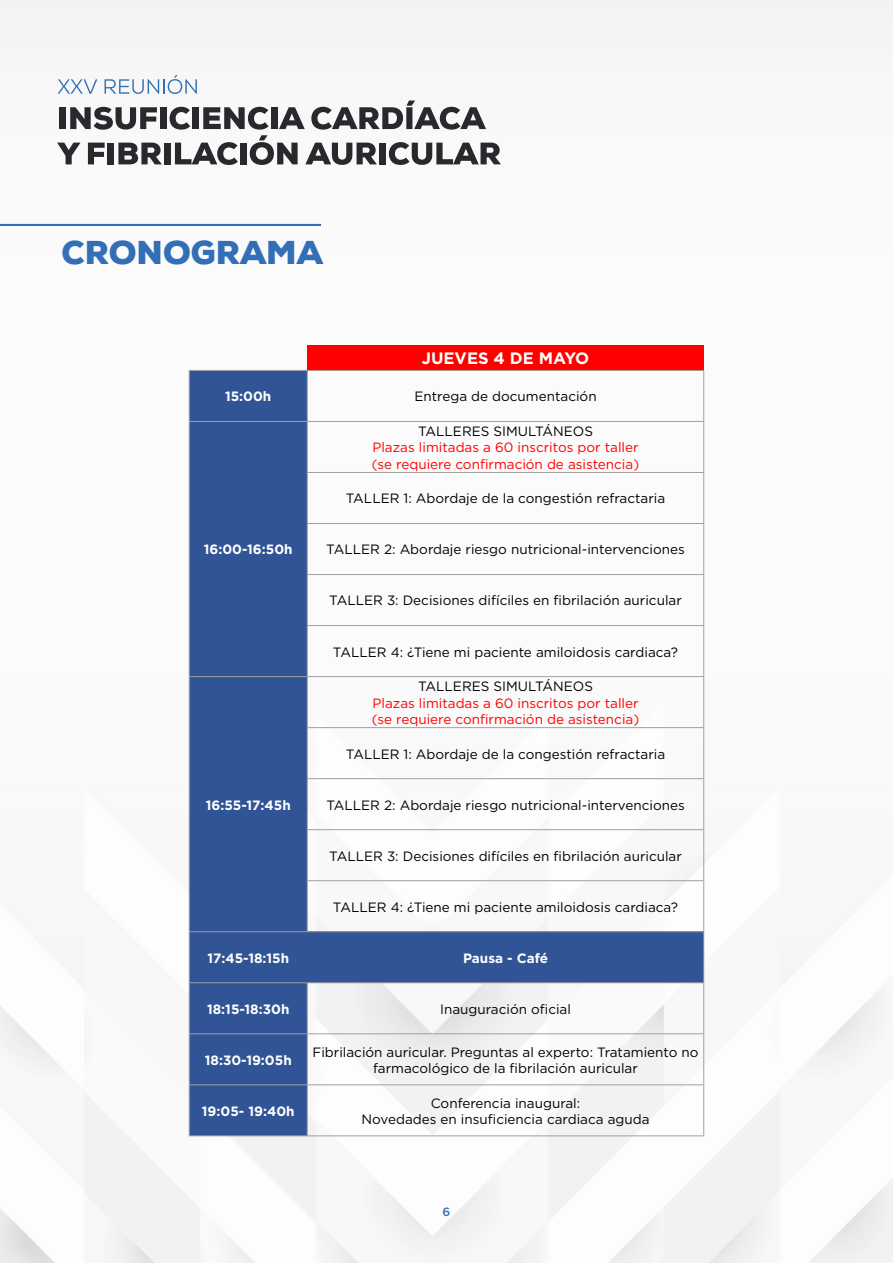
<style>
.page{position:relative;width:893px;height:1263px;background:#fff}
.page>*{position:absolute;margin:0;border:0;box-sizing:border-box;transform-origin:0 0}
.t1{font:900 33px "Nexa";color:#336fb6}
.t2{font:700 16.5px "Gotham";color:#fff}
.t3{font:13.5px/16.2px "Gotham";color:#000;text-align:center}
.t4{font:13.5px/16.2px "Gotham";color:#f00}
.t5{font:700 13.5px "Gotham";color:#fff}
.t6{font:500 12px "Gotham";color:#336fb6}
</style>
<div class="page">
<img style="left:0;top:0;width:893px;height:1263px">
<svg style="left:58px;top:79px;width:39px;height:15px"></svg>
<svg style="left:105px;top:75px;width:92px;height:19px"></svg>
<div style="left:60px;top:107px;width:6px;height:22px;background:#27292c"></div>
<svg style="left:70px;top:107px;width:87px;height:23px"></svg>
<div style="left:160px;top:107px;width:6px;height:22px;background:#27292c"></div>
<svg style="left:57px;top:143px;width:23px;height:21px"></svg>
<svg style="left:88px;top:143px;width:17px;height:21px"></svg>
<div style="left:108px;top:143px;width:6px;height:21px;background:#27292c"></div>
<svg style="left:118px;top:143px;width:44px;height:21px"></svg>
<div style="left:164px;top:143px;width:7px;height:21px;background:#27292c"></div>
<svg style="left:169px;top:101px;width:332px;height:64px"></svg>
<div style="left:307px;top:345px;width:397px;height:25px;background:#f00"></div>
<div style="left:190px;top:371px;width:117px;height:764px;background:#305496"></div>
<div style="left:307px;top:932px;width:397px;height:51px;background:#305496"></div>
<hr style="left:189px;top:370px;width:118px;height:1px;background:#a0a09f">
<hr style="left:189px;top:371px;width:1px;height:50px;background:#a0a09f">
<hr style="left:307px;top:371px;width:1px;height:50px;background:#a0a09f">
<hr style="left:703px;top:371px;width:1px;height:50px;background:#a0a09f">
<hr style="left:189px;top:421px;width:118px;height:1px;background:#a0a09f">
<hr style="left:189px;top:422px;width:1px;height:50px;background:#a0a09f">
<hr style="left:189px;top:472px;width:1px;height:51px;background:#a0a09f">
<hr style="left:189px;top:523px;width:1px;height:51px;background:#a0a09f">
<hr style="left:189px;top:574px;width:1px;height:51px;background:#a0a09f">
<hr style="left:189px;top:625px;width:1px;height:51px;background:#a0a09f">
<hr style="left:307px;top:421px;width:397px;height:1px;background:#a0a09f">
<hr style="left:307px;top:422px;width:1px;height:50px;background:#a0a09f">
<hr style="left:703px;top:422px;width:1px;height:50px;background:#a0a09f">
<hr style="left:307px;top:472px;width:397px;height:1px;background:#a0a09f">
<hr style="left:307px;top:473px;width:1px;height:50px;background:#a0a09f">
<hr style="left:703px;top:473px;width:1px;height:50px;background:#a0a09f">
<hr style="left:307px;top:523px;width:397px;height:1px;background:#a0a09f">
<hr style="left:307px;top:524px;width:1px;height:50px;background:#a0a09f">
<hr style="left:703px;top:524px;width:1px;height:50px;background:#a0a09f">
<hr style="left:307px;top:574px;width:397px;height:1px;background:#a0a09f">
<hr style="left:307px;top:575px;width:1px;height:50px;background:#a0a09f">
<hr style="left:703px;top:575px;width:1px;height:50px;background:#a0a09f">
<hr style="left:307px;top:625px;width:397px;height:1px;background:#a0a09f">
<hr style="left:307px;top:626px;width:1px;height:50px;background:#a0a09f">
<hr style="left:703px;top:626px;width:1px;height:50px;background:#a0a09f">
<hr style="left:189px;top:676px;width:118px;height:1px;background:#a0a09f">
<hr style="left:189px;top:677px;width:1px;height:51px;background:#a0a09f">
<hr style="left:189px;top:728px;width:1px;height:51px;background:#a0a09f">
<hr style="left:189px;top:779px;width:1px;height:51px;background:#a0a09f">
<hr style="left:189px;top:830px;width:1px;height:51px;background:#a0a09f">
<hr style="left:189px;top:881px;width:1px;height:50px;background:#a0a09f">
<hr style="left:307px;top:676px;width:397px;height:1px;background:#a0a09f">
<hr style="left:307px;top:677px;width:1px;height:50px;background:#a0a09f">
<hr style="left:703px;top:677px;width:1px;height:50px;background:#a0a09f">
<hr style="left:307px;top:727px;width:397px;height:1px;background:#a0a09f">
<hr style="left:307px;top:728px;width:1px;height:50px;background:#a0a09f">
<hr style="left:703px;top:728px;width:1px;height:50px;background:#a0a09f">
<hr style="left:307px;top:778px;width:397px;height:1px;background:#a0a09f">
<hr style="left:307px;top:779px;width:1px;height:50px;background:#a0a09f">
<hr style="left:703px;top:779px;width:1px;height:50px;background:#a0a09f">
<hr style="left:307px;top:829px;width:397px;height:1px;background:#a0a09f">
<hr style="left:307px;top:830px;width:1px;height:50px;background:#a0a09f">
<hr style="left:703px;top:830px;width:1px;height:50px;background:#a0a09f">
<hr style="left:307px;top:880px;width:397px;height:1px;background:#a0a09f">
<hr style="left:307px;top:881px;width:1px;height:50px;background:#a0a09f">
<hr style="left:703px;top:881px;width:1px;height:50px;background:#a0a09f">
<hr style="left:189px;top:931px;width:118px;height:1px;background:#a0a09f">
<hr style="left:189px;top:932px;width:1px;height:50px;background:#a0a09f">
<hr style="left:189px;top:982px;width:118px;height:1px;background:#a0a09f">
<hr style="left:189px;top:983px;width:1px;height:50px;background:#a0a09f">
<hr style="left:307px;top:983px;width:1px;height:50px;background:#a0a09f">
<hr style="left:703px;top:983px;width:1px;height:50px;background:#a0a09f">
<hr style="left:189px;top:1033px;width:118px;height:1px;background:#a0a09f">
<hr style="left:189px;top:1034px;width:1px;height:50px;background:#a0a09f">
<hr style="left:307px;top:1033px;width:397px;height:1px;background:#a0a09f">
<hr style="left:307px;top:1034px;width:1px;height:50px;background:#a0a09f">
<hr style="left:703px;top:1034px;width:1px;height:50px;background:#a0a09f">
<hr style="left:189px;top:1084px;width:118px;height:1px;background:#a0a09f">
<hr style="left:189px;top:1085px;width:1px;height:50px;background:#a0a09f">
<hr style="left:307px;top:1084px;width:397px;height:1px;background:#a0a09f">
<hr style="left:307px;top:1085px;width:1px;height:50px;background:#a0a09f">
<hr style="left:703px;top:1085px;width:1px;height:50px;background:#a0a09f">
<hr style="left:189px;top:1135px;width:118px;height:1px;background:#a0a09f">
<hr style="left:307px;top:1135px;width:397px;height:1px;background:#a0a09f">
<hr style="left:307px;top:370px;width:397px;height:1px;background:#a0a09f">
<hr style="left:307px;top:931px;width:397px;height:1px;background:#a0a09f">
<hr style="left:703px;top:932px;width:1px;height:50px;background:#a0a09f">
<hr style="left:307px;top:982px;width:397px;height:1px;background:#a0a09f">
<hr style="left:0;top:224px;width:321px;height:2px;background:#336fb6">
<h1 class="t1" style="left:61px;top:231px;width:263px">CRONOGRAMA</h1>
<p class="t2" style="left:422px;top:348px;width:169px">JUEVES 4 DE MAYO</p>
<p class="t5" style="left:225px;top:388px;width:48px">15:00h</p>
<p class="t3" style="left:414px;top:388px;width:184px">Entrega de documentación</p>
<p class="t5" style="left:204px;top:541px;width:90px">16:00-16:50h</p>
<p class="t5" style="left:206px;top:796px;width:87px">16:55-17:45h</p>
<p class="t3" style="left:418px;top:423px;width:176px">TALLERES SIMULTÁNEOS</p>
<p class="t4" style="left:372px;top:439px;width:269px">Plazas limitadas a 60 inscritos por taller (se requiere confirmación de asistencia)</p>
<p class="t3" style="left:346px;top:490px;width:321px">TALLER 1: Abordaje de la congestión refractaria</p>
<p class="t3" style="left:326px;top:541px;width:360px">TALLER 2: Abordaje riesgo nutricional-intervenciones</p>
<p class="t3" style="left:329px;top:592px;width:354px">TALLER 3: Decisiones difíciles en fibrilación auricular</p>
<p class="t3" style="left:333px;top:643px;width:347px">TALLER 4: ¿Tiene mi paciente amiloidosis cardiaca?</p>
<p class="t3" style="left:418px;top:678px;width:176px">TALLERES SIMULTÁNEOS</p>
<p class="t4" style="left:372px;top:694px;width:269px">Plazas limitadas a 60 inscritos por taller (se requiere confirmación de asistencia)</p>
<p class="t3" style="left:346px;top:745px;width:321px">TALLER 1: Abordaje de la congestión refractaria</p>
<p class="t3" style="left:326px;top:796px;width:360px">TALLER 2: Abordaje riesgo nutricional-intervenciones</p>
<p class="t3" style="left:329px;top:847px;width:354px">TALLER 3: Decisiones difíciles en fibrilación auricular</p>
<p class="t3" style="left:333px;top:898px;width:347px">TALLER 4: ¿Tiene mi paciente amiloidosis cardiaca?</p>
<p class="t5" style="left:207px;top:949px;width:83px">17:45-18:15h</p>
<p class="t5" style="left:463px;top:949px;width:86px">Pausa - Café</p>
<p class="t5" style="left:207px;top:1000px;width:84px">18:15-18:30h</p>
<p class="t3" style="left:440px;top:1000px;width:132px">Inauguración oficial</p>
<p class="t5" style="left:205px;top:1051px;width:88px">18:30-19:05h</p>
<p class="t3" style="left:313px;top:1043px;width:388px">Fibrilación auricular. Preguntas al experto: Tratamiento no farmacológico de la fibrilación auricular</p>
<p class="t5" style="left:202px;top:1102px;width:94px">19:05- 19:40h</p>
<p class="t3" style="left:362px;top:1094px;width:289px">Conferencia inaugural:<br>Novedades en insuficiencia cardiaca aguda</p>
<p class="t6" style="left:443px;top:1204px;width:9px">6</p>
</div>
